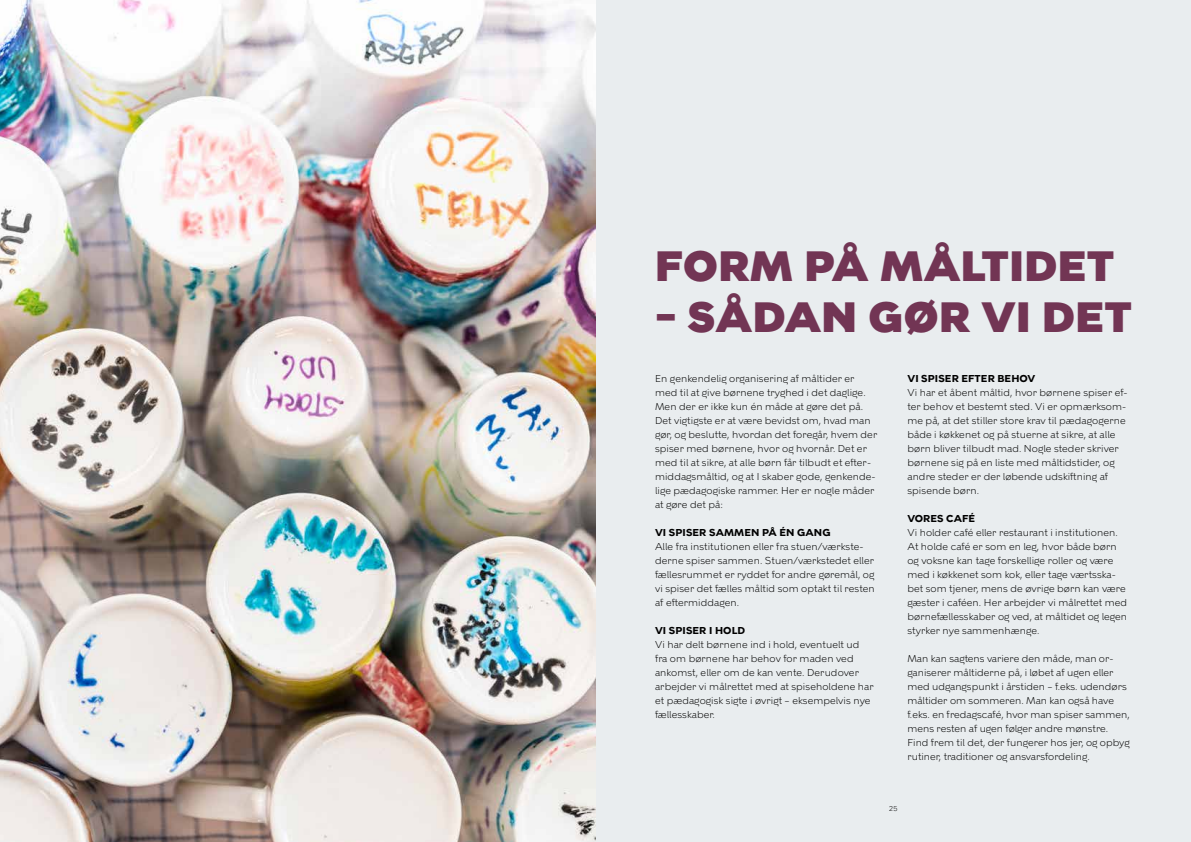
<style>
.page{position:relative;width:1191px;height:842px;background:#fff}
.page>*{position:absolute;margin:0;border:0;box-sizing:border-box;transform-origin:0 0}
.t1{font:900 42.4px "KBH";letter-spacing:.01em;color:#723554}
.t2{font:300 10px/14px "KBH";letter-spacing:.01em;color:#000}
.t3{font:700 10px "KBH";letter-spacing:.01em;color:#000}
.t4{font:300 7px "KBH";color:#000}
</style>
<div class="page">
<div style="left:595px;top:0;width:596px;height:842px;background:#e7ecee"></div>
<img style="left:0;top:0;width:595px;height:842px">
<h1 class="t1" style="left:655px;top:241px;width:461px">FORM PÅ MÅLTIDET</h1>
<h1 class="t1" style="left:655px;top:291px;width:478px">– SÅDAN GØR VI DET</h1>
<p class="t2" style="left:655px;top:371px;width:224px">En genkendelig organisering af måltider er med til at give børnene tryghed i det daglige.<br>Men der er ikke kun én måde at gøre det på.<br>Det vigtigste er at være bevidst om, hvad man gør, og beslutte, hvordan det foregår, hvem der spiser med børnene, hvor og hvornår. Det er med til at sikre, at alle børn får tilbudt et efter&shy;middagsmåltid, og at I skaber gode, genkende&shy;lige pædagogiske rammer. Her er nogle måder at gøre det på:</p>
<p class="t3" style="left:655px;top:526px;width:177px">VI SPISER SAMMEN PÅ ÉN GANG</p>
<p class="t2" style="left:655px;top:539px;width:221px">Alle fra institutionen eller fra stuen/værkste&shy;derne spiser sammen. Stuen/værkstedet eller fællesrummet er ryddet for andre gøremål, og vi spiser det fælles måltid som optakt til resten af eftermiddagen.</p>
<p class="t3" style="left:655px;top:624px;width:92px">VI SPISER I HOLD</p>
<p class="t2" style="left:655px;top:637px;width:220px">Vi har delt børnene ind i hold, eventuelt ud fra om børnene har behov for maden ved ankomst, eller om de kan vente. Derudover arbejder vi målrettet med at spiseholdene har et pædagogisk sigte i øvrigt – eksempelvis nye fællesskaber.</p>
<p class="t3" style="left:907px;top:372px;width:129px">VI SPISER EFTER BEHOV</p>
<p class="t2" style="left:907px;top:385px;width:222px">Vi har et åbent måltid, hvor børnene spiser ef&shy;ter behov et bestemt sted. Vi er opmærksom&shy;me på, at det stiller store krav til pædagogerne både i køkkenet og på stuerne at sikre, at alle børn bliver tilbudt mad. Nogle steder skriver børnene sig på en liste med måltidstider, og andre steder er der løbende udskiftning af spisende børn.</p>
<p class="t3" style="left:907px;top:512px;width:69px">VORES CAFÉ</p>
<p class="t2" style="left:907px;top:525px;width:221px">Vi holder café eller restaurant i institutionen.<br>At holde café er som en leg, hvor både børn og voksne kan tage forskellige roller og være med i køkkenet som kok, eller tage værtsska&shy;bet som tjener, mens de øvrige børn kan være gæster i caféen. Her arbejder vi målrettet med børnefællesskaber og ved, at måltidet og legen styrker nye sammenhænge.</p>
<p class="t2" style="left:907px;top:651px;width:224px">Man kan sagtens variere den måde, man or&shy;ganiserer måltiderne på, i løbet af ugen eller med udgangspunkt i årstiden – f.eks. udendørs måltider om sommeren. Man kan også have f.eks. en fredagscafé, hvor man spiser sammen, mens resten af ugen følger andre mønstre.<br>Find frem til det, der fungerer hos jer, og opbyg rutiner, traditioner og ansvarsfordeling.</p>
<p class="t4" style="left:889px;top:804px;width:10px">25</p>
</div>
